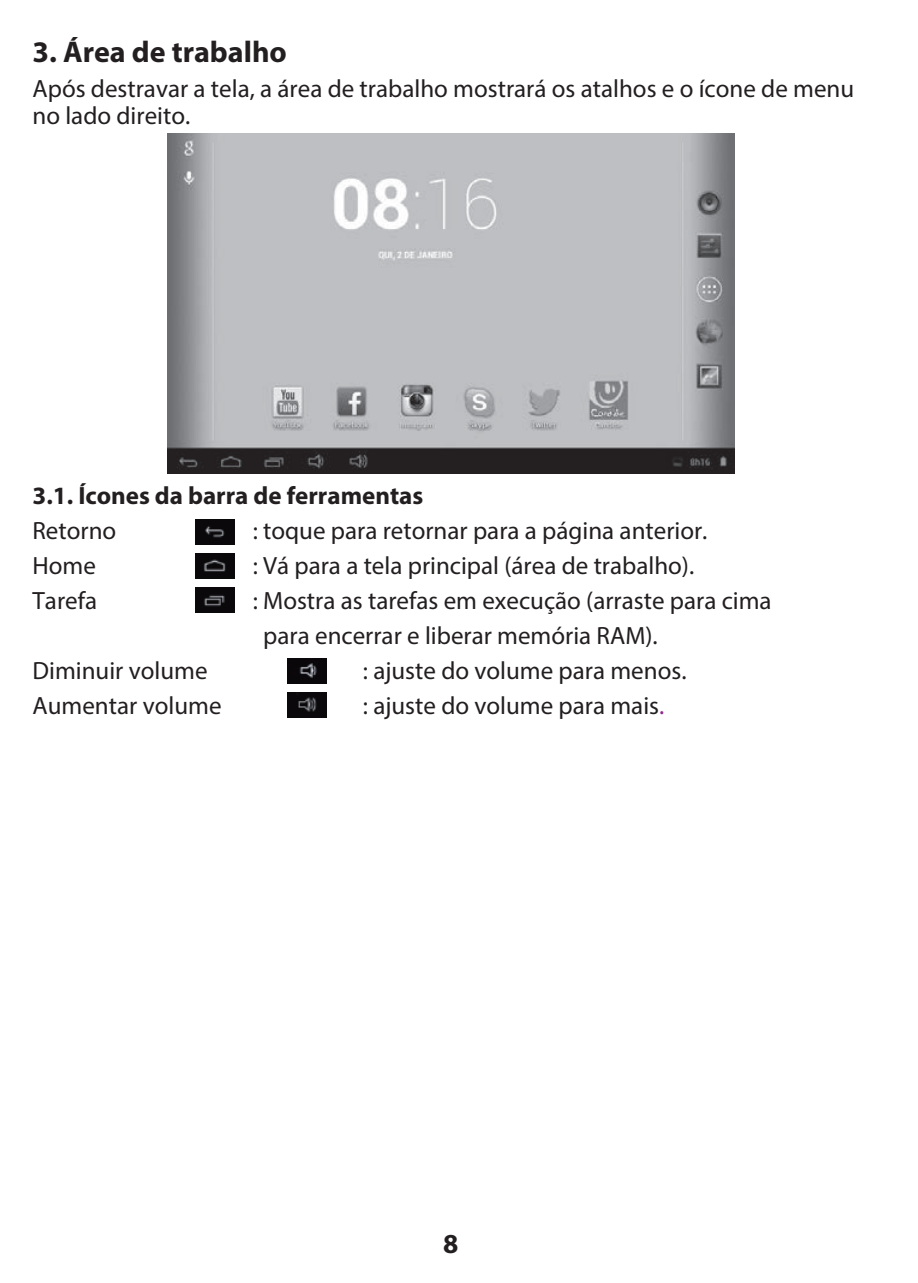
<style>
.page{position:relative;width:918px;height:1283px;background:#fff}
.page>*{position:absolute;margin:0;border:0;box-sizing:border-box;transform-origin:0 0}
.t1{font:700 30px "Myriad Pro";color:#231f20}
.t2{font:700 27.5px "Myriad Pro";color:#231f20}
.t3{font:25px/27.5px "Myriad Pro";color:#231f20}
.t4{font:700 25px "Myriad Pro";color:#231f20}
.s1{color:#90268f}
</style>
<div class="page">
<img style="left:167px;top:133px;width:567px;height:341px">
<img style="left:196px;top:554px;width:39px;height:25px">
<img style="left:196px;top:519px;width:39px;height:25px">
<img style="left:196px;top:587px;width:39px;height:25px">
<img style="left:287px;top:658px;width:39px;height:25px">
<img style="left:287px;top:692px;width:39px;height:25px">
<p class="t1" style="left:32px;top:32px;width:256px">3. Área de trabalho</p>
<p class="t3" style="left:32px;top:74px;width:823px">Após destravar a tela, a área de trabalho mostrará os atalhos e o ícone de menu no lado direito.</p>
<p class="t4" style="left:32px;top:479px;width:392px">3.1. Ícones da barra de ferramentas</p>
<p class="t3" style="left:32px;top:517px;width:85px">Retorno</p>
<p class="t3" style="left:253px;top:517px;width:456px">: toque para retornar para a página anterior.</p>
<p class="t3" style="left:32px;top:552px;width:65px">Home</p>
<p class="t3" style="left:253px;top:552px;width:443px">: Vá para a tela principal (área de trabalho).</p>
<p class="t3" style="left:32px;top:587px;width:66px">Tarefa</p>
<p class="t3" style="left:263px;top:583px;width:510px;line-height:35px;text-indent:-11px">: Mostra as tarefas em execução (arraste para cima para encerrar e liberar memória RAM).</p>
<p class="t3" style="left:32px;top:657px;width:176px">Diminuir volume</p>
<p class="t3" style="left:363px;top:657px;width:325px">: ajuste do volume para menos.</p>
<p class="t3" style="left:32px;top:692px;width:190px">Aumentar volume</p>
<p class="t3" style="left:363px;top:692px;width:303px">: ajuste do volume para mais<span class="s1">.</span></p>
<p class="t2" style="left:443px;top:1225px;width:17px">8</p>
</div>
